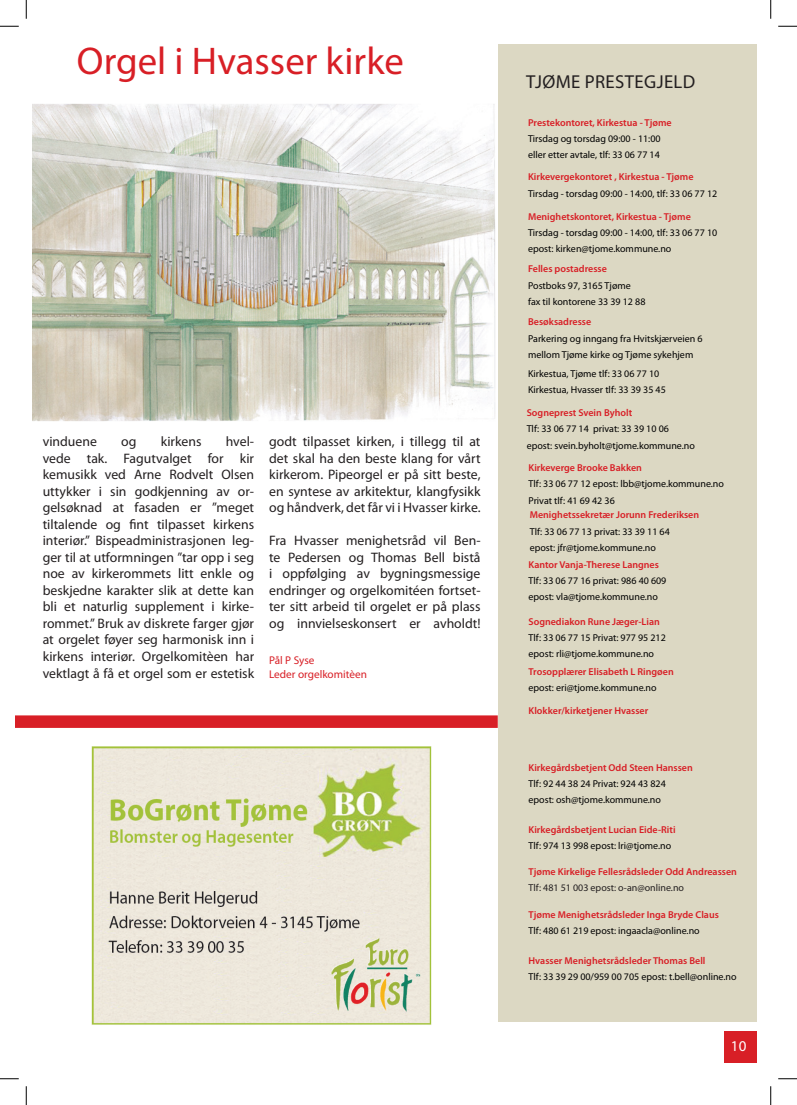
<style>
.page{position:relative;width:797px;height:1105px;background:#fff}
.page>*{position:absolute;margin:0;border:0;box-sizing:border-box;transform-origin:0 0}
.t1{font:38.75px "Myriad Pro";color:#d81f26}
.t2{font:18.75px "Myriad Pro";letter-spacing:.02em;color:#231f20}
.t3{font:15px "Myriad Pro";color:#fff}
.t4{font:13.75px/16.5px "Myriad Pro";color:#231f20;text-align:justify}
.t5{font:11.25px/13.5px "Myriad Pro";color:#d81f26}
.t6{font:10px/16.2px "Myriad Pro";color:#000}
.t7{font:600 10px "Myriad Pro";color:#d81f26}
.t8{font:10px "Myriad Pro";color:#231f20}
</style>
<div class="page">
<div style="left:498px;top:44px;width:258px;height:978px;background:#dcd8c3"></div>
<div style="left:16px;top:715px;width:482px;height:13px;background:#d81f26"></div>
<div style="left:724px;top:1031px;width:32px;height:32px;background:#d81f26"></div>
<img style="left:92px;top:746px;width:339px;height:279px">
<img style="left:32px;top:103px;width:463px;height:318px">
<svg style="left:0;top:25px;width:19px;height:2px"></svg>
<svg style="left:778px;top:25px;width:19px;height:2px"></svg>
<svg style="left:0;top:1078px;width:19px;height:1px"></svg>
<svg style="left:778px;top:1078px;width:19px;height:1px"></svg>
<svg style="left:25px;top:0;width:2px;height:19px"></svg>
<svg style="left:25px;top:1086px;width:2px;height:19px"></svg>
<svg style="left:770px;top:0;width:1px;height:19px"></svg>
<svg style="left:770px;top:1086px;width:1px;height:19px"></svg>
<h1 class="t1" style="left:77px;top:38px;width:328px">Orgel i Hvasser kirke</h1>
<h3 class="t4" style="left:43px;top:433px;width:56px">vinduene</h3>
<h3 class="t4" style="left:121px;top:433px;width:17px">og</h3>
<h3 class="t4" style="left:161px;top:433px;width:42px">kirkens</h3>
<p class="t4" style="left:43px;top:433px;width:213px;text-indent:183px">hvel&shy;vede tak. Fagutvalget for kir kemusikk ved Arne Rodvelt Olsen uttykker i sin godkjenning av or&shy;gelsøknad at fasaden er ”meget tiltalende og fint tilpasset kirkens interiør.” Bispeadministrasjonen leg&shy;ger til at utformningen ”tar opp i seg noe av kirkerommets litt enkle og beskjedne karakter slik at dette kan bli et naturlig supplement i kirke&shy;rommet.” Bruk av diskrete farger gjør at orgelet føyer seg harmonisk inn i kirkens interiør. Orgelkomitèen har vektlagt å få et orgel som er estetisk</p>
<h3 class="t4" style="left:269px;top:433px;width:213px">godt tilpasset kirken, i tillegg til at det skal ha den beste klang for vårt kirkerom. Pipeorgel er på sitt beste, en syntese av arkitektur, klangfysikk og håndverk, det får vi i Hvasser kirke.</h3>
<h3 class="t4" style="left:269px;top:532px;width:213px">Fra Hvasser menighetsråd vil Ben&shy;te Pedersen og Thomas Bell bistå i oppfølging av bygningsmessige endringer og orgelkomitéen fortset&shy;ter sitt arbeid til orgelet er på plass og innvielseskonsert er avholdt!</h3>
<p class="t5" style="left:269px;top:653px;width:99px">Pål P Syse<br>Leder orgelkomitèen</p>
<h2 class="t2" style="left:526px;top:70px;width:22px">Tjøm</h2>
<h2 class="t2" style="left:571px;top:70px;width:123px">e Prestegj eld</h2>
<p class="t7" style="left:528px;top:116px;width:145px">Prestekontoret, Kirkestua - Tjøme</p>
<p class="t6" style="left:528px;top:130px;width:134px">Tirsdag og torsdag 09:00 - 11:00 eller etter avtale, tlf: 33 06 77 14</p>
<p class="t7" style="left:528px;top:171px;width:167px">Kirkevergekontoret , Kirkestua - Tjøme</p>
<p class="t6" style="left:528px;top:185px;width:191px">Tirsdag - torsdag 09:00 - 14:00, tlf: 33 06 77 12</p>
<p class="t7" style="left:528px;top:210px;width:164px">Menighetskontoret, Kirkestua - Tjøme</p>
<p class="t6" style="left:528px;top:224px;width:191px">Tirsdag - torsdag 09:00 - 14:00, tlf: 33 06 77 10 epost: kirken@tjome.kommune.no</p>
<p class="t7" style="left:528px;top:263px;width:80px">Felles postadresse</p>
<p class="t6" style="left:528px;top:277px;width:119px">Postboks 97, 3165 Tjøme fax til kontorene 33 39 12 88</p>
<p class="t7" style="left:528px;top:316px;width:65px">Besøksadresse</p>
<p class="t6" style="left:528px;top:330px;width:176px">Parkering og inngang fra Hvitskjærveien 6 mellom Tjøme kirke og Tjøme sykehjem</p>
<p class="t6" style="left:528px;top:365px;width:139px">Kirkestua, Tjøme tlf: 33 06 77 10<br>Kirkestua, Hvasser tlf: 33 39 35 45</p>
<p class="t7" style="left:526px;top:406px;width:107px">Sogneprest Svein Byholt</p>
<p class="t6" style="left:526px;top:421px;width:170px">Tlf: 33 06 77 14 privat: 33 39 10 06 epost: svein.byholt@tjome.kommune.no</p>
<p class="t7" style="left:528px;top:461px;width:115px">Kirkeverge Brooke Bakken</p>
<p class="t6" style="left:528px;top:476px;width:197px">Tlf: 33 06 77 12 epost: lbb@tjome.kommune.no<br>Privat tlf: 41 69 42 36</p>
<p class="t7" style="left:530px;top:509px;width:171px">Menighetssekretær Jorunn Frederiksen</p>
<p class="t6" style="left:530px;top:523px;width:141px">Tlf: 33 06 77 13 privat: 33 39 11 64 epost: jfr@tjome.kommune.no</p>
<p class="t7" style="left:528px;top:558px;width:132px">Kantor Vanja-Therese Langnes</p>
<p class="t6" style="left:528px;top:572px;width:139px">Tlf: 33 06 77 16 privat: 986 40 609 epost: vla@tjome.kommune.no</p>
<p class="t7" style="left:528px;top:615px;width:133px">Sognediakon Rune Jæger-Lian</p>
<p class="t6" style="left:528px;top:629px;width:139px">Tlf: 33 06 77 15 Privat: 977 95 212 epost: rli@tjome.kommune.no</p>
<p class="t7" style="left:528px;top:665px;width:147px">Trosopplærer Elisabeth L Ringøen</p>
<p class="t6" style="left:528px;top:679px;width:130px">epost: eri@tjome.kommune.no</p>
<p class="t7" style="left:528px;top:704px;width:121px">Klokker/kirketjener Hvasser</p>
<p class="t7" style="left:528px;top:761px;width:166px">Kirkegårdsbetjent Odd Steen Hanssen</p>
<p class="t6" style="left:528px;top:775px;width:139px">Tlf: 92 44 38 24 Privat: 924 43 824 epost: osh@tjome.kommune.no</p>
<p class="t7" style="left:528px;top:823px;width:149px">Kirkegårdsbetjent Lucian Eide-Riti</p>
<p class="t6" style="left:528px;top:838px;width:144px">Tlf: 974 13 998 epost: lri@tjome.no</p>
<p class="t7" style="left:528px;top:865px;width:210px">Tjøme Kirkelige Fellesrådsleder Odd Andreassen</p>
<p class="t8" style="left:528px;top:881px;width:157px">Tlf: 481 51 003 epost: o-an@online.no</p>
<p class="t7" style="left:528px;top:908px;width:192px">Tjøme Menighetsrådsleder Inga Bryde Claus</p>
<p class="t6" style="left:528px;top:922px;width:173px">Tlf: 480 61 219 epost: ingaacla@online.no</p>
<p class="t7" style="left:528px;top:954px;width:178px">Hvasser Menighetsrådsleder Thomas Bell</p>
<p class="t6" style="left:528px;top:968px;width:209px">Tlf: 33 39 29 00/959 00 705 epost: t.bell@online.no</p>
<h3 class="t3" style="left:731px;top:1038px;width:19px">1014</h3>
</div>
